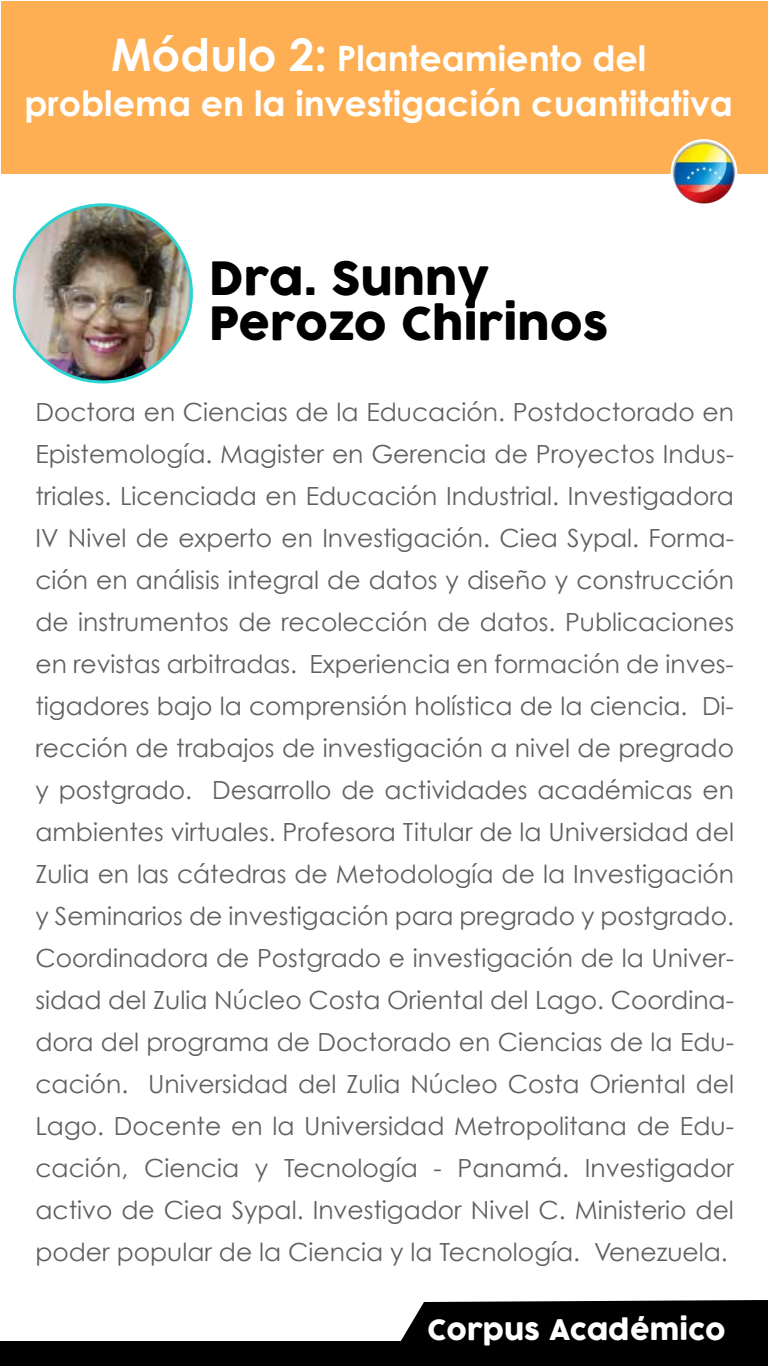
<style>
.page{position:relative;width:768px;height:1366px;background:#fff}
.page>*{position:absolute;margin:0;border:0;box-sizing:border-box;transform-origin:0 0}
.t1{font:44.8px/45px "Cocogoose";color:#000}
.t2{font:700 35px/45px "Century Gothic";color:#fff;text-align:center}
.t3{font:27.8px "Cocogoose";color:#fff}
.t4{font:25px/42px "Century Gothic";color:#606060;text-align:justify}
.s1{font-size:45px}
</style>
<div class="page">
<div style="left:401px;top:1300px;width:367px;height:66px;background:#000"></div>
<div style="left:0;top:1341px;width:421px;height:25px;background:#000"></div>
<div style="left:1px;top:2px;width:767px;height:172px;background:#feaf53"></div>
<img style="left:14px;top:205px;width:177px;height:177px;border-radius:89px">
<img style="left:672px;top:140px;width:64px;height:65px;border-radius:32px">
<div style="left:671px;top:139px;width:66px;height:67px;border:2px solid #fff;border-radius:50%"></div>
<h2 class="t2" style="left:25px;top:34px;width:710px"><span class="s1">Módulo 2:</span> Planteamiento del problema en la investigación cuantitativa</h2>
<h1 class="t1" style="left:209px;top:258px;width:401px">Dra. Sunny<br>Perozo Chirinos</h1>
<p class="t4" style="left:35px;top:391px;width:700px">Doctora en Ciencias de la Educación. Postdoctorado en Epistemología. Magister en Gerencia de Proyectos Indus&shy;triales. Licenciada en Educación Industrial. Investigadora IV Nivel de experto en Investigación. Ciea Sypal. Forma&shy;ción en análisis integral de datos y diseño y construcción de instrumentos de recolección de datos. Publicaciones en revistas arbitradas. Experiencia en formación de inves&shy;tigadores bajo la comprensión holística de la ciencia. Di&shy;rección de trabajos de investigación a nivel de pregrado y postgrado. Desarrollo de actividades académicas en ambientes virtuales. Profesora Titular de la Universidad del Zulia en las cátedras de Metodología de la Investigación y Seminarios de investigación para pregrado y postgrado.<br>Coordinadora de Postgrado e investigación de la Univer&shy;sidad del Zulia Núcleo Costa Oriental del Lago. Coordina&shy;dora del programa de Doctorado en Ciencias de la Edu&shy;cación. Universidad del Zulia Núcleo Costa Oriental del Lago. Docente en la Universidad Metropolitana de Edu&shy;cación, Ciencia y Tecnología - Panamá. Investigador activo de Ciea Sypal. Investigador Nivel C. Ministerio del poder popular de la Ciencia y la Tecnología. Venezuela.</p>
<p class="t3" style="left:427px;top:1311px;width:300px">Corpus Académico</p>
</div>
